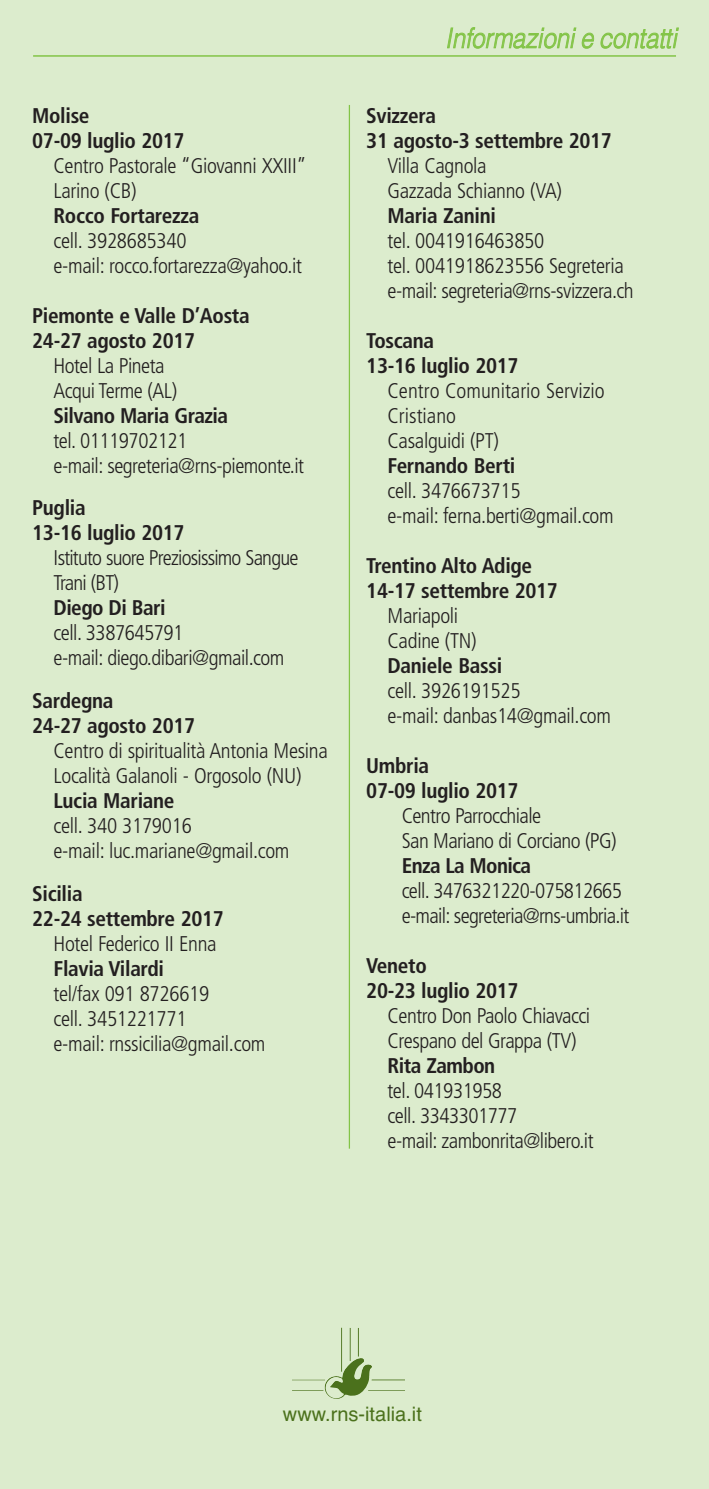
<style>
.page{position:relative;width:709px;height:1489px;background:#fff}
.page>*{position:absolute;margin:0;border:0;box-sizing:border-box;transform-origin:0 0}
.t1{font:italic 300 27.5px "Helvetica";color:#83c447;scale:.86 1}
.t2{font:300 condensed 21.25px/25px "Frutiger";letter-spacing:-.015em;color:#231f20}
.t3{font:700 condensed 21.25px/25px "Frutiger";letter-spacing:-.015em;color:#231f20}
.t4{font:300 condensed 21.25px/25px "Frutiger";letter-spacing:-.04em;color:#231f20}
.t5{font:20px "Helvetica";color:#4b711c}
</style>
<div class="page">
<div style="left:0;top:0;width:709px;height:1488px;background:#dceccd"></div>
<hr style="left:33px;top:55px;width:643px;height:2px;background:#83c447">
<hr style="left:349px;top:105px;width:1px;height:1043px;background:#83c447">
<img style="left:292px;top:1327px;width:113px;height:71px">
<p class="t3" style="left:32px;top:104px;width:154px">Molise<br>07-09 luglio 2017</p>
<p class="t2" style="left:53px;top:154px;width:254px">Centro Pastorale “Giovanni XXIII”<br>Larino (CB)</p>
<p class="t3" style="left:53px;top:204px;width:147px">Rocco Fortarezza</p>
<p class="t2" style="left:53px;top:229px;width:250px">cell. 3928685340<br>e-mail: rocco.fortarezza@yahoo.it</p>
<p class="t3" style="left:32px;top:304px;width:219px">Piemonte e Valle D’Aosta<br>24-27 agosto 2017</p>
<p class="t2" style="left:53px;top:354px;width:125px">Hotel La Pineta<br>Acqui Terme (AL)</p>
<p class="t3" style="left:53px;top:404px;width:176px">Silvano Maria Grazia</p>
<p class="t2" style="left:53px;top:429px;width:252px">tel. 01119702121<br>e-mail: segreteria@rns-piemonte.it</p>
<p class="t3" style="left:32px;top:497px;width:154px">Puglia<br>13-16 luglio 2017</p>
<p class="t4" style="left:53px;top:547px;width:246px">Istituto suore Preziosissimo Sangue<br>Trani (BT)</p>
<p class="t3" style="left:53px;top:597px;width:114px">Diego Di Bari</p>
<p class="t2" style="left:53px;top:622px;width:232px">cell. 3387645791<br>e-mail: diego.dibari@gmail.com</p>
<p class="t3" style="left:32px;top:689px;width:164px">Sardegna<br>24-27 agosto 2017</p>
<p class="t2" style="left:53px;top:739px;width:276px">Centro di spiritualità Antonia Mesina<br>Località Galanoli - Orgosolo (NU)</p>
<p class="t3" style="left:53px;top:789px;width:122px">Lucia Mariane</p>
<p class="t2" style="left:53px;top:814px;width:237px">cell. 340 3179016<br>e-mail: luc.mariane@gmail.com</p>
<p class="t3" style="left:32px;top:882px;width:193px">Sicilia<br>22-24 settembre 2017</p>
<p class="t2" style="left:53px;top:932px;width:165px">Hotel Federico II Enna</p>
<p class="t3" style="left:53px;top:957px;width:112px">Flavia Vilardi</p>
<p class="t2" style="left:53px;top:982px;width:213px">tel/fax 091 8726619<br>cell. 3451221771<br>e-mail: rnssicilia@gmail.com</p>
<p class="t1" style="left:445px;top:21px;width:278px">Informazionie contatti</p>
<p class="t3" style="left:366px;top:104px;width:247px">Svizzera<br>31 agosto-3 settembre 2017</p>
<p class="t2" style="left:387px;top:154px;width:176px">Villa Cagnola<br>Gazzada Schianno (VA)</p>
<p class="t3" style="left:387px;top:204px;width:110px">Maria Zanini</p>
<p class="t2" style="left:387px;top:229px;width:248px">tel. 0041916463850<br>tel. 0041918623556 Segreteria e-mail: segreteria@rns-svizzera.ch</p>
<p class="t3" style="left:366px;top:329px;width:154px">Toscana<br>13-16 luglio 2017</p>
<p class="t2" style="left:387px;top:379px;width:219px">Centro Comunitario Servizio<br>Cristiano<br>Casalguidi (PT)</p>
<p class="t3" style="left:387px;top:454px;width:129px">Fernando Berti</p>
<p class="t2" style="left:387px;top:479px;width:228px">cell. 3476673715<br>e-mail: ferna.berti@gmail.com</p>
<p class="t3" style="left:366px;top:554px;width:193px">Trentino Alto Adige<br>14-17 settembre 2017</p>
<p class="t2" style="left:387px;top:604px;width:91px">Mariapoli<br>Cadine (TN)</p>
<p class="t3" style="left:387px;top:654px;width:116px">Daniele Bassi</p>
<p class="t2" style="left:387px;top:679px;width:225px">cell. 3926191525<br>e-mail: danbas14@gmail.com</p>
<p class="t3" style="left:366px;top:754px;width:154px">Umbria<br>07-09 luglio 2017</p>
<p class="t2" style="left:402px;top:804px;width:216px">Centro Parrocchiale<br>San Mariano di Corciano (PG)</p>
<p class="t3" style="left:402px;top:854px;width:131px">Enza La Monica</p>
<p class="t2" style="left:402px;top:879px;width:229px">cell. 3476321220-075812665 e-mail: segreteria@rns-umbria.it</p>
<p class="t3" style="left:366px;top:954px;width:154px">Veneto<br>20-23 luglio 2017</p>
<p class="t2" style="left:387px;top:1004px;width:204px">Centro Don Paolo Chiavacci<br>Crespano del Grappa (TV)</p>
<p class="t3" style="left:387px;top:1054px;width:109px">Rita Zambon</p>
<p class="t2" style="left:387px;top:1079px;width:207px">tel. 041931958<br>cell. 3343301777<br>e-mail: zambonrita@libero.it</p>
<p class="t5" style="left:283px;top:1402px;width:140px">www.rns-italia.it</p>
</div>
